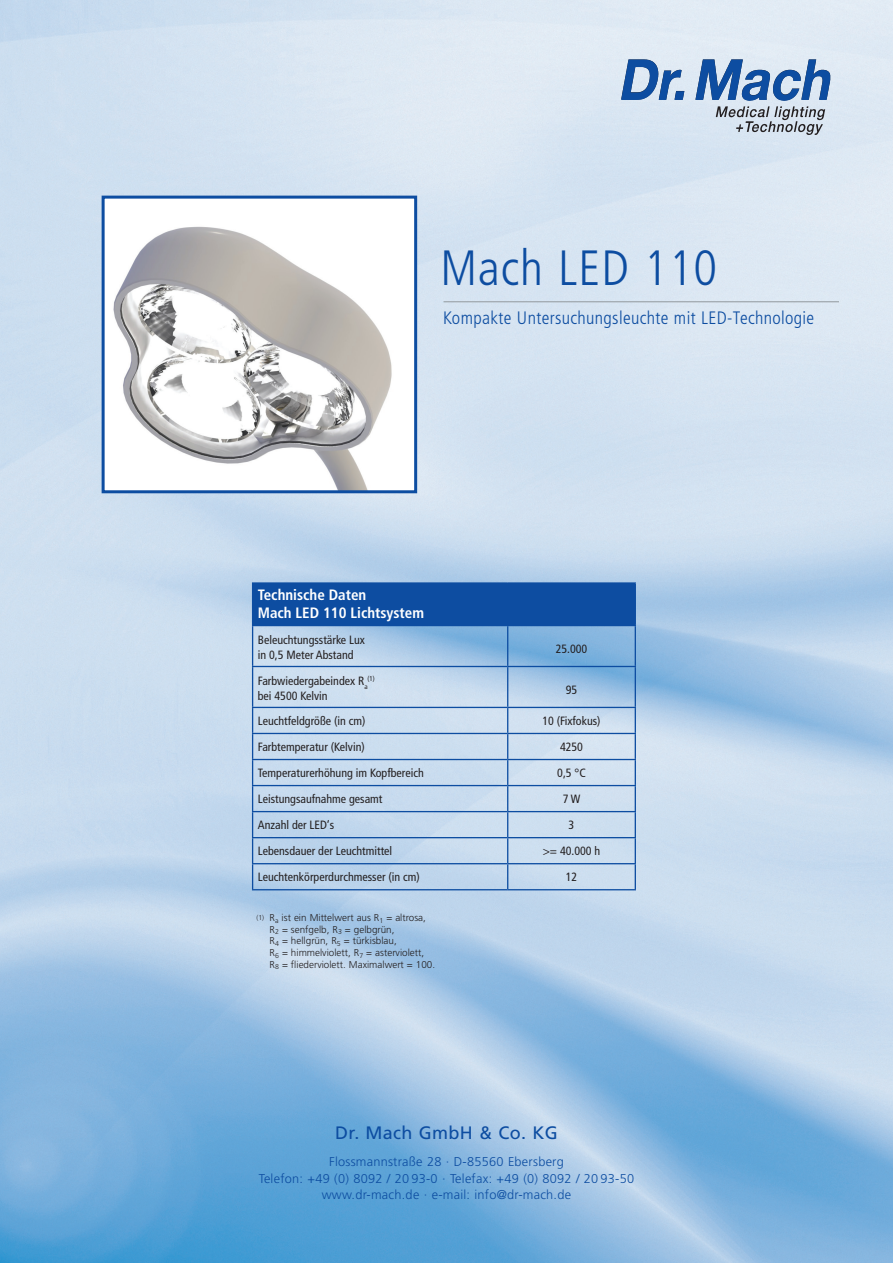
<style>
.page{position:relative;width:893px;height:1263px;background:#fff}
.page>*{position:absolute;margin:0;border:0;box-sizing:border-box;transform-origin:0 0}
.t1{font:300 condensed 49.5px "Frutiger";letter-spacing:.02em;color:#0d4da1}
.t2{font:300 condensed 18px "Frutiger";letter-spacing:.02em;color:#0d4da1}
.t3{font:18px "Frutiger";letter-spacing:.02em;color:#0d4da1}
.t4{font:700 condensed 15px/18px "Frutiger";color:#fff}
.t5{font:300 12.75px/16.5px "Frutiger";letter-spacing:.02em;color:#0d4da1;text-align:center}
.t6{font:condensed 12px/14.4px "Frutiger";color:#231f20}
.t7{font:300 9.9px/11.7px "Frutiger";color:#231f20}
.t8{font:condensed 7.05px "Frutiger";color:#231f20}
.s1{font-size:7.05px}
</style>
<div class="page">
<img style="left:0;top:0;width:893px;height:1263px">
<hr style="left:443px;top:301px;width:396px;height:1px;background:#9da5ab">
<div style="left:253px;top:583px;width:382px;height:42px;background:#0d4da1"></div>
<hr style="left:252px;top:582px;width:256px;height:2px;background:#0d4da1">
<hr style="left:252px;top:584px;width:1px;height:41px;background:#0d4da1">
<hr style="left:508px;top:582px;width:128px;height:2px;background:#0d4da1">
<hr style="left:635px;top:584px;width:1px;height:41px;background:#0d4da1">
<hr style="left:252px;top:625px;width:256px;height:1px;background:#0d4da1">
<hr style="left:252px;top:626px;width:1px;height:40px;background:#0d4da1">
<hr style="left:508px;top:625px;width:128px;height:1px;background:#0d4da1">
<hr style="left:507px;top:626px;width:1px;height:40px;background:#0d4da1">
<hr style="left:635px;top:626px;width:1px;height:40px;background:#0d4da1">
<hr style="left:252px;top:666px;width:256px;height:1px;background:#0d4da1">
<hr style="left:252px;top:667px;width:1px;height:40px;background:#0d4da1">
<hr style="left:508px;top:666px;width:128px;height:1px;background:#0d4da1">
<hr style="left:507px;top:667px;width:1px;height:40px;background:#0d4da1">
<hr style="left:635px;top:667px;width:1px;height:40px;background:#0d4da1">
<hr style="left:252px;top:707px;width:256px;height:1px;background:#0d4da1">
<hr style="left:508px;top:707px;width:128px;height:1px;background:#0d4da1">
<hr style="left:252px;top:733px;width:256px;height:1px;background:#0d4da1">
<hr style="left:508px;top:733px;width:128px;height:1px;background:#0d4da1">
<hr style="left:252px;top:759px;width:256px;height:1px;background:#0d4da1">
<hr style="left:508px;top:759px;width:128px;height:1px;background:#0d4da1">
<hr style="left:252px;top:785px;width:256px;height:1px;background:#0d4da1">
<hr style="left:508px;top:785px;width:128px;height:1px;background:#0d4da1">
<hr style="left:252px;top:811px;width:256px;height:1px;background:#0d4da1">
<hr style="left:508px;top:811px;width:128px;height:1px;background:#0d4da1">
<hr style="left:252px;top:837px;width:256px;height:1px;background:#0d4da1">
<hr style="left:508px;top:837px;width:128px;height:1px;background:#0d4da1">
<hr style="left:252px;top:863px;width:256px;height:1px;background:#0d4da1">
<svg style="left:252px;top:708px;width:1px;height:181px"></svg>
<hr style="left:508px;top:863px;width:128px;height:1px;background:#0d4da1">
<svg style="left:507px;top:708px;width:1px;height:181px"></svg>
<svg style="left:635px;top:708px;width:1px;height:181px"></svg>
<hr style="left:252px;top:889px;width:256px;height:1px;background:#0d4da1">
<hr style="left:508px;top:889px;width:128px;height:1px;background:#0d4da1">
<img style="left:106px;top:200px;width:307px;height:289px">
<div style="left:102px;top:196px;width:315px;height:297px;border:3px solid #0d4da1"></div>
<img style="left:616px;top:104px;width:221px;height:40px">
<img style="left:616px;top:54px;width:221px;height:50px">
<h1 class="t1" style="left:440px;top:240px;width:278px">Mach LED 110</h1>
<h2 class="t2" style="left:443px;top:308px;width:372px">Kompakte Untersuchungsleuchte mit LED-Technologie</h2>
<p class="t4" style="left:258px;top:585px;width:168px">Technische Daten<br>Mach LED 110 Lichtsystem</p>
<p class="t6" style="left:258px;top:633px;width:109px">Beleuchtungsstärke Lux in 0,5 Meter Abstand</p>
<p class="t6" style="left:556px;top:641px;width:33px">25.000</p>
<p class="t6" style="left:258px;top:674px;width:111px">Farbwiedergabeindex R<sub>a</sub></p>
<p class="t8" style="left:368px;top:675px;width:9px">(1)</p>
<p class="t6" style="left:258px;top:688px;width:71px">bei 4500 Kelvin</p>
<p class="t6" style="left:566px;top:682px;width:13px">95</p>
<p class="t6" style="left:258px;top:714px;width:109px">Leuchtfeldgröße (in cm)</p>
<p class="t6" style="left:542px;top:714px;width:60px">10 (Fixfokus)</p>
<p class="t6" style="left:258px;top:740px;width:108px">Farbtemperatur (Kelvin)</p>
<p class="t6" style="left:560px;top:740px;width:25px">4250</p>
<p class="t6" style="left:258px;top:766px;width:167px">Temperaturerhöhung im Kopfbereich</p>
<p class="t6" style="left:557px;top:766px;width:30px">0,5 °C</p>
<p class="t6" style="left:258px;top:792px;width:126px">Leistungsaufnahme gesamt</p>
<p class="t6" style="left:563px;top:792px;width:19px">7 W</p>
<p class="t6" style="left:258px;top:818px;width:78px">Anzahl der LED‘s</p>
<p class="t6" style="left:569px;top:818px;width:7px">3</p>
<p class="t6" style="left:258px;top:844px;width:136px">Lebensdauer der Leuchtmittel</p>
<p class="t6" style="left:543px;top:844px;width:59px">&gt;= 40.000 h</p>
<p class="t6" style="left:258px;top:870px;width:163px">Leuchtenkörperdurchmesser (in cm)</p>
<p class="t6" style="left:566px;top:870px;width:13px">12</p>
<p class="t7" style="left:270px;top:912px;width:167px;text-indent:-13px"><span class="s1">(1)</span> R<sub>a</sub> ist ein Mittelwert aus R<sub>1</sub> = altrosa, R<sub>2</sub> = senfgelb, R<sub>3</sub> = gelbgrün,<br>R<sub>4</sub> = hellgrün, R<sub>5</sub> = türkisblau,<br>R<sub>6</sub> = himmelviolett, R<sub>7</sub> = asterviolett, R<sub>8</sub> = fliederviolett. Maximalwert = 100.</p>
<h2 class="t3" style="left:335px;top:1122px;width:224px">Dr. Mach GmbH &amp; Co. KG</h2>
<p class="t5" style="left:259px;top:1154px;width:377px">Flossmannstraße 28 · D-85560 Ebersberg<br>Telefon: +49 (0) 8092 / 20 93-0 · Telefax: +49 (0) 8092 / 20 93-50 www.dr-mach.de · e-mail: info@dr-mach.de</p>
</div>
